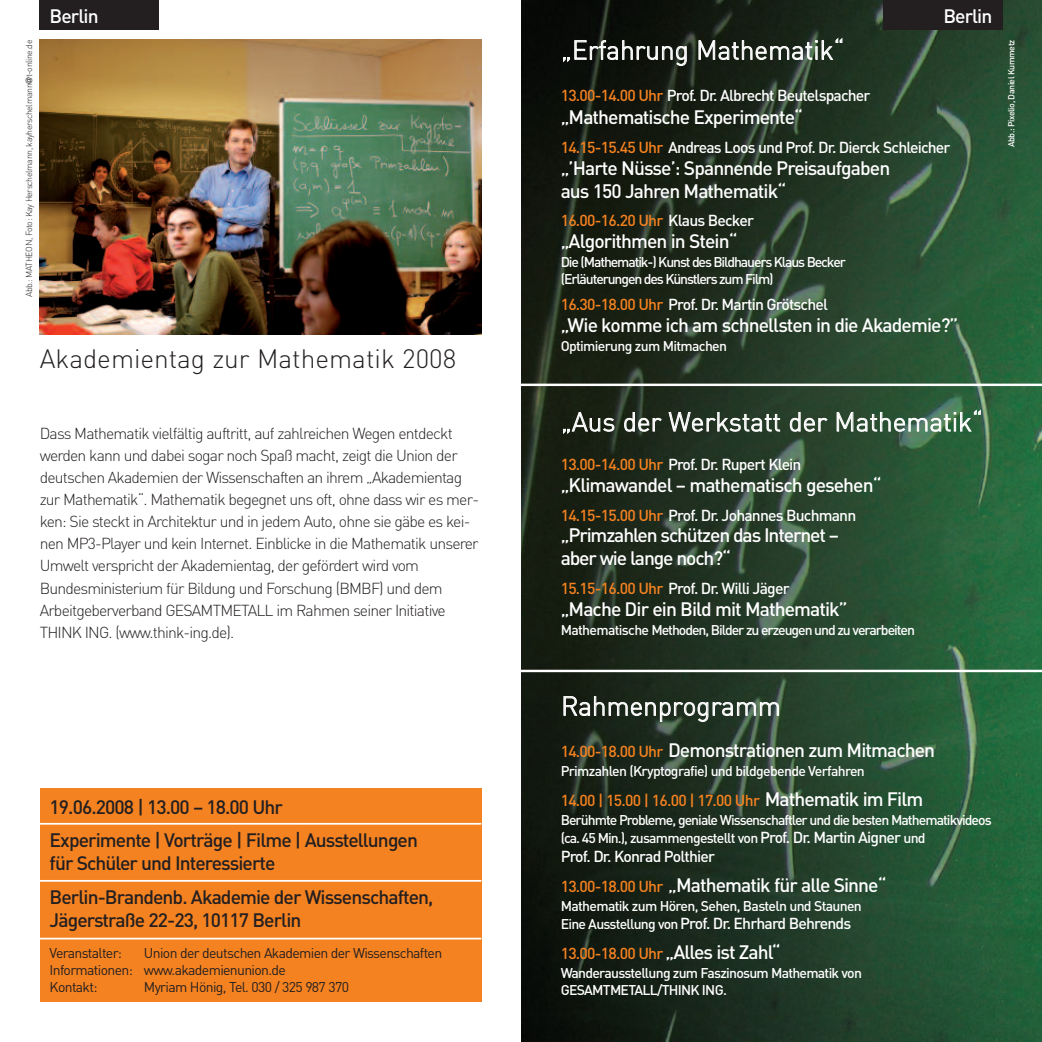
<style>
.page{position:relative;width:1042px;height:1042px;background:#fff}
.page>*{position:absolute;margin:0;border:0;box-sizing:border-box;transform-origin:0 0}
.t1{font:300 26.25px "DIN";color:#fff}
.t2{font:300 26.25px "DIN";color:#231f20}
.t3{font:500 19.25px/23.1px "DIN";letter-spacing:-.05em;color:#fff}
.t4{font:500 19.25px/33.6px "DIN";letter-spacing:-.05em;color:#231f20}
.t5{font:300 15.75px/22.1px "DIN";letter-spacing:-.05em;color:#231f20}
.t6{font:500 15.75px/30.1px "DIN";letter-spacing:-.055em;color:#fff}
.t7{font:500 15.75px "DIN";letter-spacing:-.05em;color:#f58220}
.t8{font:500 14px/16.8px "DIN";letter-spacing:-.065em;color:#fff}
.t9{font:14px/16.8px "DIN";letter-spacing:-.045em;color:#231f20}
.t10{font:300 8.75px "DIN";letter-spacing:-.045em;color:#231f20}
.t11{font:500 8.75px "DIN";letter-spacing:-.05em;color:#fff}
.s1{font-family:"Helvetica Neue LT";font-weight:400}
.s2{color:#f58220}
.s3{color:#fff}
.s4{font-size:15.75px;color:#f58220}
.s5{font-size:19.25px;color:#fff}
.s6{font-size:15.75px}
.s7{font-size:14px}
.s8{font-size:19.25px}
</style>
<div class="page">
<img style="left:521px;top:0;width:521px;height:1042px">
<div style="left:883px;top:0;width:119px;height:30px;background:#231f20"></div>
<div style="left:40px;top:0;width:119px;height:30px;background:#231f20"></div>
<div style="left:40px;top:788px;width:441px;height:214px;background:#f58220"></div>
<img style="left:40px;top:40px;width:441px;height:295px">
<hr style="left:521px;top:384px;width:521px;height:2px;background:#fff">
<hr style="left:521px;top:670px;width:521px;height:2px;background:#fff">
<hr style="left:40px;top:823px;width:441px;height:1px;background:#fff">
<hr style="left:40px;top:880px;width:441px;height:1px;background:#fff">
<hr style="left:40px;top:937px;width:441px;height:2px;background:#fff">
<p class="t3" style="left:50px;top:5px;width:50px">Berlin</p>
<p class="t3" style="left:943px;top:5px;width:50px">Berlin</p>
<p class="t10" style="left:24px;top:297px;width:259px;rotate:-90deg">Abb.: MATHEON, Foto: Kay Herschelmann, kayherschelmann<span class="s1">@</span>t-online.de</p>
<h1 class="t2" style="left:40px;top:343px;width:418px">Akademientag zur Mathematik 2008</h1>
<p class="t5" style="left:40px;top:423px;width:441px">Dass Mathematik vielfältig auftritt, auf zahlreichen Wegen entdeckt werden kann und dabei sogar noch Spaß macht, zeigt die Union der deutschen Akademien der Wissenschaften an ihrem „Akademientag zur Mathematik“. Mathematik begegnet uns oft, ohne dass wir es mer&shy;ken: Sie steckt in Architektur und in jedem Auto, ohne sie gäbe es kei&shy;nen MP3-Player und kein Internet. Einblicke in die Mathematik unserer Umwelt verspricht der Akademientag, der gefördert wird vom Bundesministerium für Bildung und Forschung (BMBF) und dem Arbeitgeberverband GESAMTMETALL im Rahmen seiner Initiative THINK ING. (www.think-ing.de).</p>
<h1 class="t1" style="left:561px;top:35px;width:285px">„Erfahrung Mathematik“</h1>
<p class="t6" style="left:561px;top:81px;width:311px"><span class="s2">13.00-14.00 Uhr</span> Prof. Dr. Albrecht Beutelspacher</p>
<p class="t3" style="left:561px;top:106px;width:244px">„Mathematische Experimente“</p>
<p class="t6" style="left:561px;top:132px;width:391px"><span class="s2">14.15-15.45 Uhr</span> Andreas Loos und Prof. Dr. Dierck Schleicher</p>
<p class="t3" style="left:561px;top:156px;width:331px">„’Harte Nüsse’: Spannende Preisaufgaben aus 150 Jahren Mathematik“</p>
<p class="t7" style="left:561px;top:212px;width:195px">16.00-16.20 Uhr <span class="s3">Klaus Becker</span></p>
<p class="t3" style="left:561px;top:230px;width:178px">„Algorithmen in Stein“</p>
<p class="t8" style="left:561px;top:254px;width:287px">Die (Mathematik-) Kunst des Bildhauers Klaus Becker (Erläuterungen des Künstlers zum Film)</p>
<p class="t6" style="left:561px;top:290px;width:269px"><span class="s2">16.30-18.00 Uhr</span> Prof. Dr. Martin Grötschel</p>
<p class="t3" style="left:561px;top:314px;width:399px">„Wie komme ich am schnellsten in die Akademie?”</p>
<p class="t8" style="left:561px;top:338px;width:168px">Optimierung zum Mitmachen</p>
<h1 class="t1" style="left:561px;top:407px;width:423px">„Aus der Werkstatt der Mathematik“</h1>
<p class="t6" style="left:561px;top:450px;width:242px"><span class="s2">13.00-14.00 Uhr</span> Prof. Dr. Rupert Klein</p>
<p class="t3" style="left:561px;top:473px;width:322px">„Klimawandel – mathematisch gesehen“</p>
<p class="t6" style="left:561px;top:500px;width:297px"><span class="s2">14.15-15.00 Uhr</span> Prof. Dr. Johannes Buchmann</p>
<p class="t3" style="left:561px;top:524px;width:280px">„Primzahlen schützen das Internet – aber wie lange noch?“</p>
<p class="t6" style="left:561px;top:573px;width:230px"><span class="s2">15.15-16.00 Uhr</span> Prof. Dr. Willi Jäger</p>
<p class="t3" style="left:561px;top:598px;width:288px">„Mache Dir ein Bild mit Mathematik”</p>
<p class="t8" style="left:561px;top:622px;width:356px">Mathematische Methoden, Bilder zu erzeugen und zu verarbeiten</p>
<p class="t11" style="left:1006px;top:147px;width:109px;rotate:-90deg">Abb.: Pixelio, Daniel Kummetz</p>
<p class="t4" style="left:50px;top:790px;width:370px">19.06.2008 | 13.00 – 18.00 Uhr<br>Experimente | Vorträge | Filme | Ausstellungen</p>
<p class="t4" style="left:50px;top:847px;width:385px">für Schüler und Interessierte<br>Berlin-Brandenb. Akademie der Wissenschaften,</p>
<p class="t4" style="left:50px;top:904px;width:253px">Jägerstraße 22-23, 10117 Berlin</p>
<p class="t9" style="left:50px;top:945px;width:74px">Veranstalter:</p>
<p class="t9" style="left:50px;top:945px;width:394px;text-indent:94px">Union der deutschen Akademien der Wissenschaften<br>Informationen: www.akademienunion.de<br>Kontakt:</p>
<p class="t9" style="left:144px;top:978px;width:207px">Myriam Hönig, Tel. 030 / 325 987 370</p>
<h1 class="t1" style="left:561px;top:691px;width:221px">Rahmenprogramm</h1>
<p class="t3" style="left:561px;top:739px;width:376px"><span class="s4">14.00-18.00 Uhr</span> Demonstrationen zum Mitmachen</p>
<p class="t8" style="left:561px;top:763px;width:306px">Primzahlen (Kryptografie) und bildgebende Verfahren</p>
<p class="t7" style="left:561px;top:791px;width:364px">14.00 | 15.00 | 16.00 | 17.00 Uhr <span class="s5">Mathematik im Film</span></p>
<p class="t8" style="left:561px;top:811px;width:432px;line-height:18.2px">Berühmte Probleme, geniale Wissenschaftler und die besten Mathematikvideos (ca. 45 Min.), zusammengestellt von <span class="s6">Prof. Dr. Martin Aigner</span> und</p>
<p class="t6" style="left:561px;top:841px;width:156px">Prof. Dr. Konrad Polthier</p>
<p class="t3" style="left:561px;top:874px;width:327px"><span class="s4">13.00-18.00 Uhr</span> „Mathematik für alle Sinne“</p>
<p class="t8" style="left:561px;top:897px;width:303px">Mathematik zum Hören, Sehen, Basteln und Staunen</p>
<p class="t6" style="left:561px;top:908px;width:292px"><span class="s7">Eine Ausstellung von</span> Prof. Dr. Ehrhard Behrends<br><span class="s2">13.00-18.00 Uhr</span> <span class="s8">„Alles ist Zahl“</span></p>
<p class="t8" style="left:561px;top:965px;width:303px">Wanderausstellung zum Faszinosum Mathematik von<br>GESAMTMETALL/THINK ING.</p>
</div>
